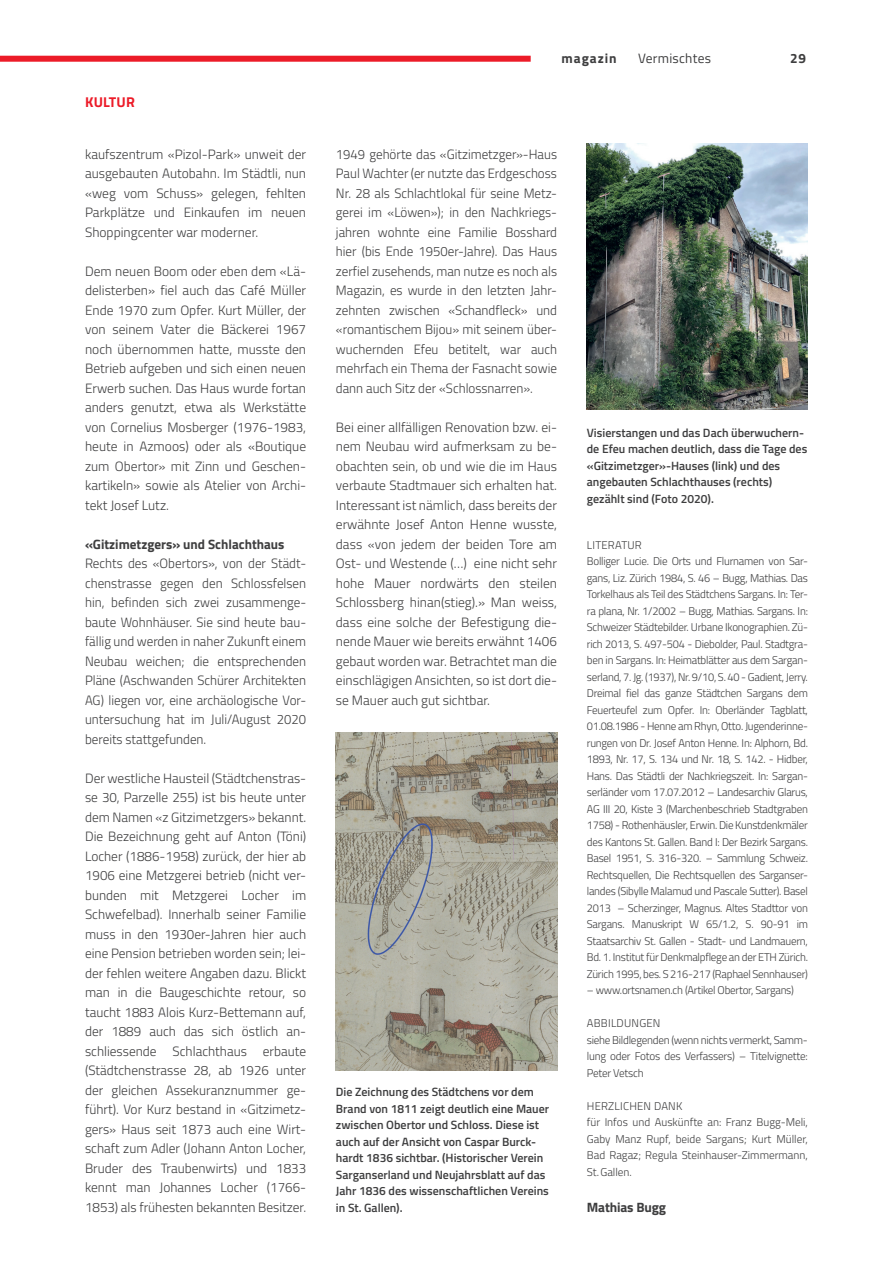
<style>
.page{position:relative;width:893px;height:1263px;background:#fff}
.page>*{position:absolute;margin:0;border:0;box-sizing:border-box;transform-origin:0 0}
.t1{font:700 14.25px "Titillium Web";letter-spacing:.01em;color:#ec1b28}
.t2{font:300 13.5px/19.5px "Titillium Web";color:#3e3e3f;text-align:justify}
.t3{font:700 13.5px "Titillium Web";color:#3e3e3f}
.t4{font:13.5px "Titillium Web";letter-spacing:.02em;color:#3e3e3f}
.t5{font:700 13.5px "Titillium Web";letter-spacing:.07em;color:#3e3e3f}
.t6{font:600 12px/16.5px "Titillium Web";color:#3e3e3f}
.t7{font:300 11.25px/16.5px "Titillium Web";letter-spacing:-.02em;color:#3e3e3f}
.t8{font:300 11.25px/16.5px "Titillium Web";color:#3e3e3f}
</style>
<div class="page">
<div style="left:0;top:56px;width:531px;height:6px;background:#ec1b28"></div>
<img style="left:587px;top:144px;width:221px;height:265px">
<img style="left:336px;top:733px;width:221px;height:338px">
<p class="t1" style="left:85px;top:91px;width:51px">KULTUR</p>
<p class="t2" style="left:85px;top:144px;width:223px">kaufszentrum «Pizol-Park» unweit der ausgebauten Autobahn. Im Städtli, nun «weg vom Schuss» gelegen, fehlten Parkplätze und Einkaufen im neuen Shoppingcenter war moderner.</p>
<p class="t2" style="left:85px;top:261px;width:223px">Dem neuen Boom oder eben dem «Lä&shy;delisterben» fiel auch das Café Müller Ende 1970 zum Opfer. Kurt Müller, der von seinem Vater die Bäckerei 1967 noch übernommen hatte, musste den Betrieb aufgeben und sich einen neuen Erwerb suchen. Das Haus wurde fortan anders genutzt, etwa als Werkstätte von Cornelius Mosberger (1976-1983, heute in Azmoos) oder als «Boutique zum Obertor» mit Zinn und Geschen&shy;kartikeln» sowie als Atelier von Archi&shy;tekt Josef Lutz.</p>
<p class="t3" style="left:85px;top:534px;width:201px">«Gitzimetzgers» und Schlachthaus</p>
<p class="t2" style="left:85px;top:553px;width:223px">Rechts des «Obertors», von der Städt&shy;chenstrasse gegen den Schlossfelsen hin, befinden sich zwei zusammenge&shy;baute Wohnhäuser. Sie sind heute bau&shy;fällig und werden in naher Zukunft einem Neubau weichen; die entsprechenden Pläne (Aschwanden Schürer Architekten AG) liegen vor, eine archäologische Vor&shy;untersuchung hat im Juli/August 2020 bereits stattgefunden.</p>
<p class="t2" style="left:85px;top:768px;width:223px">Der westliche Hausteil (Städtchenstras&shy;se 30, Parzelle 255) ist bis heute unter dem Namen «z Gitzimetzgers» bekannt.<br>Die Bezeichnung geht auf Anton (Töni)<br>Locher (1886-1958) zurück, der hier ab 1906 eine Metzgerei betrieb (nicht ver&shy;bunden mit Metzgerei Locher im Schwefelbad). Innerhalb seiner Familie muss in den 1930er-Jahren hier auch eine Pension betrieben worden sein; lei&shy;der fehlen weitere Angaben dazu. Blickt man in die Baugeschichte retour, so taucht 1883 Alois Kurz-Bettemann auf, der 1889 auch das sich östlich an&shy;schliessende Schlachthaus erbaute (Städtchenstrasse 28, ab 1926 unter der gleichen Assekuranznummer ge&shy;führt). Vor Kurz bestand in «Gitzimetz&shy;gers» Haus seit 1873 auch eine Wirt&shy;schaft zum Adler (Johann Anton Locher, Bruder des Traubenwirts) und 1833 kennt man Johannes Locher (1766- 1853) als frühesten bekannten Besitzer.</p>
<p class="t4" style="left:638px;top:49px;width:75px">Vermischtes</p>
<p class="t5" style="left:562px;top:48px;width:57px">magazin</p>
<p class="t3" style="left:790px;top:48px;width:18px">29</p>
<p class="t2" style="left:336px;top:144px;width:223px">1949 gehörte das «Gitzimetzger»-Haus Paul Wachter (er nutzte das Erdgeschoss Nr. 28 als Schlachtlokal für seine Metz&shy;gerei im «Löwen»); in den Nachkriegs&shy;jahren wohnte eine Familie Bosshard hier (bis Ende 1950er-Jahre). Das Haus zerfiel zusehends, man nutze es noch als Magazin, es wurde in den letzten Jahr&shy;zehnten zwischen «Schandfleck» und «romantischem Bijou» mit seinem über&shy;wuchernden Efeu betitelt, war auch mehrfach ein Thema der Fasnacht sowie dann auch Sitz der «Schlossnarren».</p>
<p class="t2" style="left:336px;top:417px;width:223px">Bei einer allfälligen Renovation bzw. ei&shy;nem Neubau wird aufmerksam zu be&shy;obachten sein, ob und wie die im Haus verbaute Stadtmauer sich erhalten hat.<br>Interessant ist nämlich, dass bereits der erwähnte Josef Anton Henne wusste, dass «von jedem der beiden Tore am Ost- und Westende (…) eine nicht sehr hohe Mauer nordwärts den steilen Schlossberg hinan(stieg).» Man weiss, dass eine solche der Befestigung die&shy;nende Mauer wie bereits erwähnt 1406 gebaut worden war. Betrachtet man die einschlägigen Ansichten, so ist dort die&shy;se Mauer auch gut sichtbar.</p>
<p class="t6" style="left:336px;top:1083px;width:215px">Die Zeichnung des Städtchens vor dem Brand von 1811 zeigt deutlich eine Mauer zwischen Obertor und Schloss. Diese ist auch auf der Ansicht von Caspar Burck&shy;hardt 1836 sichtbar. (Historischer Verein Sarganserland und Neujahrsblatt auf das Jahr 1836 des wissenschaftlichen Vereins in St. Gallen).</p>
<p class="t6" style="left:587px;top:424px;width:222px">Visierstangen und das Dach überwuchern&shy;de Efeu machen deutlich, dass die Tage des «Gitzimetzger»-Hauses (link) und des angebauten Schlachthauses (rechts) gezählt sind (Foto 2020).</p>
<p class="t7" style="left:587px;top:536px;width:223px">LITERATUR<br>Bolliger Lucie. Die Orts und Flurnamen von Sar&shy;gans, Liz. Zürich 1984, S. 46 – Bugg, Mathias. Das Torkelhaus als Teil des Städtchens Sargans. In: Ter&shy;ra plana, Nr. 1/2002 – Bugg, Mathias. Sargans. In:<br>Schweizer Städtebilder. Urbane Ikonographien. Zü&shy;rich 2013, S. 497-504 - Diebolder, Paul. Stadtgra&shy;ben in Sargans. In: Heimatblätter aus dem Sargan&shy;serland, 7. Jg. (1937), Nr. 9/10, S. 40 - Gadient, Jerry.<br>Dreimal fiel das ganze Städtchen Sargans dem Feuerteufel zum Opfer. In: Oberländer Tagblatt, 01.08.1986 - Henne am Rhyn, Otto. Jugenderinne&shy;rungen von Dr. Josef Anton Henne. In: Alphorn, Bd.<br>1893, Nr. 17, S. 134 und Nr. 18, S. 142. - Hidber, Hans. Das Städtli der Nachkriegszeit. In: Sargan&shy;serländer vom 17.07.2012 – Landesarchiv Glarus, AG III 20, Kiste 3 (Marchenbeschrieb Stadtgraben 1758) - Rothenhäusler, Erwin. Die Kunstdenkmäler des Kantons St. Gallen. Band I: Der Bezirk Sargans.<br>Basel 1951, S. 316-320. – Sammlung Schweiz.<br>Rechtsquellen, Die Rechtsquellen des Sarganser&shy;landes (Sibylle Malamud und Pascale Sutter). Basel 2013 – Scherzinger, Magnus. Altes Stadttor von Sargans. Manuskript W 65/1.2, S. 90-91 im Staatsarchiv St. Gallen - Stadt- und Landmauern, Bd. 1. Institut für Denkmalpflege an der ETH Zürich.<br>Zürich 1995, bes. S 216-217 (Raphael Sennhauser)</p>
<p class="t7" style="left:587px;top:982px;width:209px">– www.ortsnamen.ch (Artikel Obertor, Sargans)</p>
<p class="t7" style="left:587px;top:1015px;width:223px">ABBILDUNGEN<br>siehe Bildlegenden (wenn nichts vermerkt, Samm&shy;lung oder Fotos des Verfassers) – Titelvignette:<br>Peter Vetsch</p>
<p class="t8" style="left:587px;top:1097px;width:223px">HERZLICHEN DANK<br>für Infos und Auskünfte an: Franz Bugg-Meli,<br>Gaby Manz Rupf, beide Sargans; Kurt Müller,<br>Bad Ragaz; Regula Steinhauser-Zimmermann,<br>St.Gallen.</p>
<p class="t3" style="left:587px;top:1197px;width:81px">Mathias Bugg</p>
</div>
